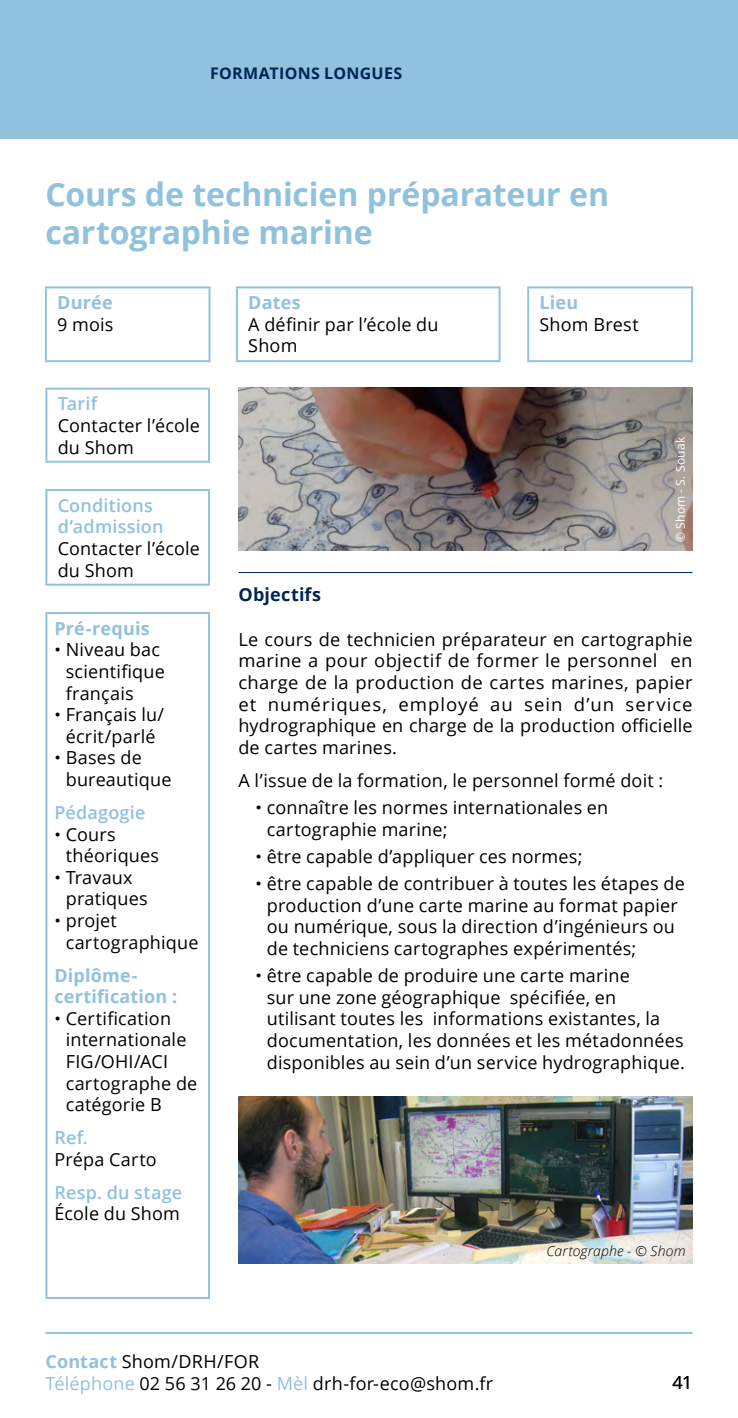
<style>
.page{position:relative;width:738px;height:1418px;background:#fff}
.page>*{position:absolute;margin:0;border:0;box-sizing:border-box;transform-origin:0 0}
.t1{font:700 32px/38.4px "Open Sans";letter-spacing:-.005em;color:#90c1dd}
.t2{font:18px/21.6px "Open Sans";letter-spacing:.01em;color:#000}
.t3{font:600 18px/21.6px "Open Sans";letter-spacing:.01em;color:#90c1dd}
.t4{font:700 18px/21.6px "Open Sans";letter-spacing:.01em;color:#90c1dd}
.t5{font:700 18px "Open Sans";letter-spacing:.01em;color:#002554}
.t6{font:700 16px "Open Sans";letter-spacing:.02em;color:#002554}
.t7{font:italic 300 14px "Open Sans";letter-spacing:.015em;color:#000}
.t8{font:12px "Open Sans";letter-spacing:.025em;color:#fff}
.s1{font-family:"Helvetica"}
.s2{font-weight:700;color:#90c1dd}
.s3{color:#90c1dd}
</style>
<div class="page">
<hr style="left:45px;top:1331px;width:647px;height:2px;background:#90c1dd">
<div style="left:0;top:0;width:737px;height:139px;background:#90c1dd"></div>
<hr style="left:238px;top:572px;width:454px;height:1px;background:#002554">
<hr style="left:45px;top:387px;width:165px;height:2px;background:#90c1dd">
<hr style="left:45px;top:389px;width:2px;height:71px;background:#90c1dd">
<hr style="left:208px;top:389px;width:2px;height:71px;background:#90c1dd">
<hr style="left:45px;top:460px;width:165px;height:2px;background:#90c1dd">
<hr style="left:45px;top:489px;width:165px;height:2px;background:#90c1dd">
<hr style="left:45px;top:491px;width:2px;height:92px;background:#90c1dd">
<hr style="left:208px;top:491px;width:2px;height:92px;background:#90c1dd">
<hr style="left:45px;top:583px;width:165px;height:2px;background:#90c1dd">
<hr style="left:45px;top:612px;width:165px;height:2px;background:#90c1dd">
<hr style="left:45px;top:614px;width:2px;height:682px;background:#90c1dd">
<hr style="left:208px;top:614px;width:2px;height:682px;background:#90c1dd">
<hr style="left:45px;top:1296px;width:165px;height:2px;background:#90c1dd">
<hr style="left:45px;top:286px;width:165px;height:2px;background:#90c1dd">
<hr style="left:45px;top:288px;width:2px;height:72px;background:#90c1dd">
<hr style="left:208px;top:288px;width:2px;height:72px;background:#90c1dd">
<hr style="left:45px;top:360px;width:165px;height:2px;background:#90c1dd">
<hr style="left:236px;top:286px;width:264px;height:2px;background:#90c1dd">
<hr style="left:236px;top:288px;width:2px;height:72px;background:#90c1dd">
<hr style="left:498px;top:288px;width:2px;height:72px;background:#90c1dd">
<hr style="left:236px;top:360px;width:264px;height:2px;background:#90c1dd">
<hr style="left:526px;top:286px;width:166px;height:2px;background:#90c1dd">
<hr style="left:526px;top:288px;width:2px;height:72px;background:#90c1dd">
<hr style="left:690px;top:288px;width:2px;height:72px;background:#90c1dd">
<hr style="left:526px;top:360px;width:166px;height:2px;background:#90c1dd">
<img style="left:238px;top:387px;width:454px;height:163px">
<img style="left:238px;top:1096px;width:454px;height:166px">
<p class="t6" style="left:210px;top:62px;width:194px">FORMATIONS LONGUES</p>
<h1 class="t1" style="left:45px;top:174px;width:564px">Cours de technicien préparateur en cartographie marine</h1>
<p class="t4" style="left:57px;top:291px;width:57px">Durée</p>
<p class="t2" style="left:57px;top:313px;width:58px">9 mois</p>
<p class="t3" style="left:58px;top:393px;width:41px">Tarif</p>
<p class="t2" style="left:58px;top:414px;width:144px">Contacter l’école du Shom</p>
<p class="t3" style="left:58px;top:494px;width:107px">Conditions d’admission</p>
<p class="t2" style="left:58px;top:537px;width:144px">Contacter l’école du Shom</p>
<p class="t4" style="left:54px;top:617px;width:97px">Pré-requis</p>
<p class="t2" style="left:66px;top:638px;width:100px;text-indent:-11px"><span class="s1">•</span> Niveau bac scientifique français</p>
<p class="t2" style="left:54px;top:703px;width:111px;text-align:center"><span class="s1">•</span> Français lu/ écrit/parlé</p>
<p class="t2" style="left:66px;top:746px;width:107px;text-indent:-11px"><span class="s1">•</span> Bases de bureautique</p>
<p class="t3" style="left:54px;top:801px;width:92px">Pédagogie</p>
<p class="t2" style="left:66px;top:822px;width:95px;text-indent:-11px"><span class="s1">•</span> Cours théoriques</p>
<p class="t2" style="left:66px;top:866px;width:83px;text-indent:-11px"><span class="s1">•</span> Travaux pratiques</p>
<p class="t2" style="left:66px;top:909px;width:134px;text-indent:-11px"><span class="s1">•</span> projet cartographique</p>
<p class="t4" style="left:54px;top:963px;width:124px">Diplôme&shy;certification :</p>
<p class="t2" style="left:66px;top:1007px;width:133px;text-indent:-11px"><span class="s1">•</span> Certification internationale<br>FIG/OHI/ACI cartographe de catégorie B</p>
<p class="t3" style="left:54px;top:1126px;width:35px">Ref.</p>
<p class="t2" style="left:54px;top:1148px;width:104px">Prépa Carto</p>
<p class="t3" style="left:54px;top:1181px;width:129px">Resp. du stage</p>
<p class="t2" style="left:54px;top:1202px;width:127px">École du Shom</p>
<p class="t4" style="left:248px;top:291px;width:54px">Dates</p>
<p class="t2" style="left:248px;top:313px;width:191px">A définir par l’école du<br>Shom</p>
<p class="t4" style="left:539px;top:291px;width:40px">Lieu</p>
<p class="t2" style="left:539px;top:313px;width:101px">Shom Brest</p>
<p class="t8" style="left:671px;top:542px;width:107px;rotate:-90deg">© Shom - S. Souak</p>
<p class="t5" style="left:238px;top:582px;width:84px">Objectifs</p>
<p class="t2" style="left:238px;top:628px;width:455px;text-align:justify">Le cours de technicien préparateur en cartographie marine a pour objectif de former le personnel en charge de la production de cartes marines, papier et numériques, employé au sein d’un service hydrographique en charge de la production officielle de cartes marines.</p>
<p class="t2" style="left:238px;top:769px;width:426px">A l’issue de la formation, le personnel formé doit :</p>
<p class="t2" style="left:266px;top:796px;width:343px;text-indent:-11px"><span class="s1">•</span> connaître les normes internationales en cartographie marine;</p>
<p class="t2" style="left:255px;top:845px;width:328px"><span class="s1">•</span> être capable d’appliquer ces normes;</p>
<p class="t2" style="left:266px;top:872px;width:419px;text-indent:-11px"><span class="s1">•</span> être capable de contribuer à toutes les étapes de production d’une carte marine au format papier ou numérique, sous la direction d’ingénieurs ou de techniciens cartographes expérimentés;</p>
<p class="t2" style="left:266px;top:964px;width:419px;text-indent:-11px"><span class="s1">•</span> être capable de produire une carte marine<br>sur une zone géographique spécifiée, en utilisant toutes les informations existantes, la documentation, les données et les métadonnées disponibles au sein d’un service hydrographique.</p>
<p class="t7" style="left:546px;top:1241px;width:141px">Cartographe - © Shom</p>
<p class="t2" style="left:45px;top:1350px;width:449px"><span class="s2">Contact</span> Shom/DRH/FOR<br><span class="s3">Téléphone</span> 02 56 31 26 20 - <span class="s3">Mèl</span> drh-for-eco@shom.fr</p>
<p class="t2" style="left:672px;top:1370px;width:22px">41</p>
</div>
